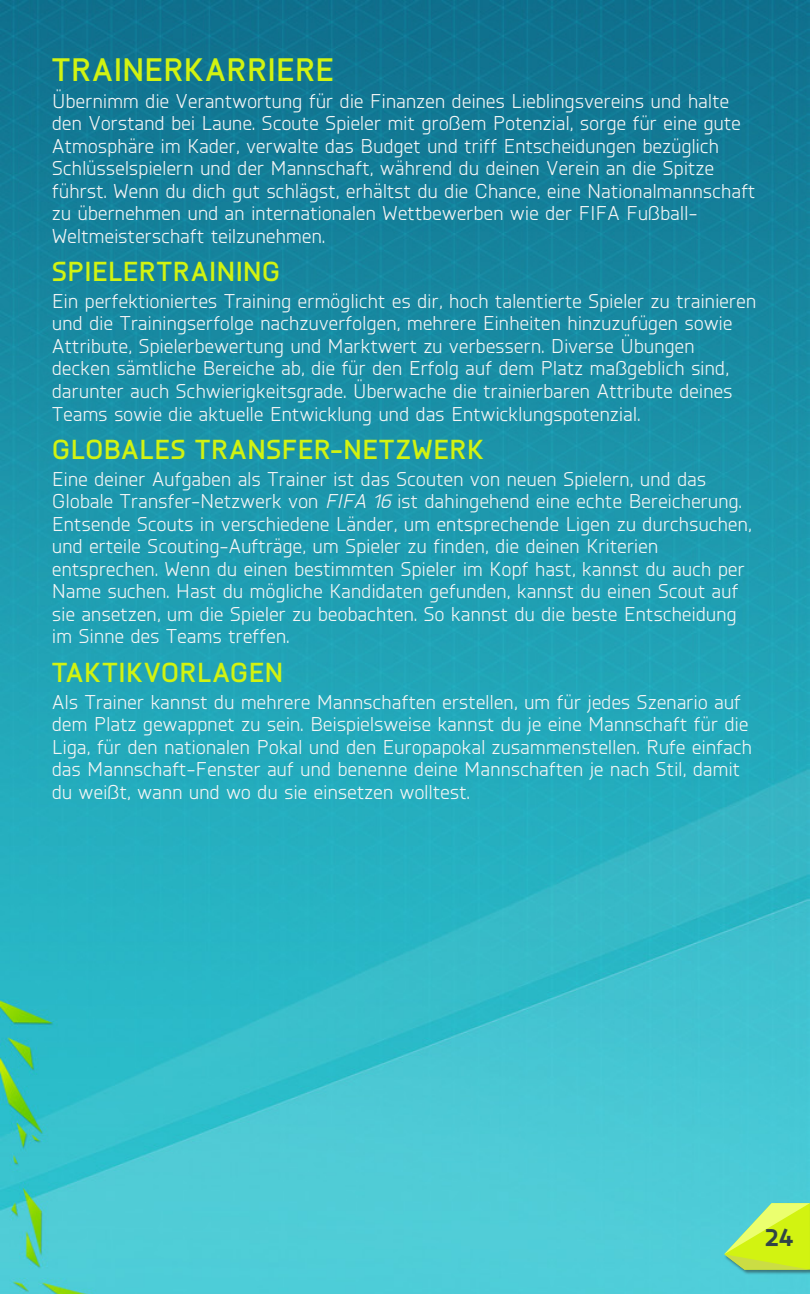
<style>
.page{position:relative;width:810px;height:1294px;background:#fff}
.page>*{position:absolute;margin:0;border:0;box-sizing:border-box;transform-origin:0 0}
.t1{font:700 32.5px "Knul";letter-spacing:.015em;color:#d2f311}
.t2{font:700 27.5px "Knul";letter-spacing:.025em;color:#d2f311}
.t3{font:800 25px "Knul";color:#304447}
.t4{font:20px/22.5px "Knul";letter-spacing:.02em;color:#f5f5f5}
.s1{font-style:italic}
</style>
<div class="page">
<img style="left:0;top:0;width:810px;height:1294px">
<div style="left:724px;top:1203px;width:86px;height:72px;background:#231f20;opacity:.5"></div>
<svg style="left:724px;top:1203px;width:86px;height:66px;background:#b5e954"></svg>
<h1 class="t1" style="left:52px;top:46px;width:283px">TRAINERKARRIERE</h1>
<p class="t4" style="left:52px;top:89px;width:705px">Übernimm die Verantwortung für die Finanzen deines Lieblingsvereins und halte den Vorstand bei Laune. Scoute Spieler mit großem Potenzial, sorge für eine gute Atmosphäre im Kader, verwalte das Budget und triff Entscheidungen bezüglich Schlüsselspielern und der Mannschaft, während du deinen Verein an die Spitze führst. Wenn du dich gut schlägst, erhältst du die Chance, eine Nationalmannschaft zu übernehmen und an internationalen Wettbewerben wie der FIFA Fußball-Weltmeisterschaft teilzunehmen.</p>
<h2 class="t2" style="left:52px;top:251px;width:230px">SPIELERTRAINING</h2>
<p class="t4" style="left:52px;top:289px;width:705px">Ein perfektioniertes Training ermöglicht es dir, hoch talentierte Spieler zu trainieren und die Trainingserfolge nachzuverfolgen, mehrere Einheiten hinzuzufügen sowie Attribute, Spielerbewertung und Marktwert zu verbessern. Diverse Übungen decken sämtliche Bereiche ab, die für den Erfolg auf dem Platz maßgeblich sind, darunter auch Schwierigkeitsgrade. Überwache die trainierbaren Attribute deines Teams sowie die aktuelle Entwicklung und das Entwicklungspotenzial.</p>
<h2 class="t2" style="left:52px;top:429px;width:433px">GLOBALES TRANSFER-NETZWERK</h2>
<p class="t4" style="left:52px;top:467px;width:701px">Eine deiner Aufgaben als Trainer ist das Scouten von neuen Spielern, und das Globale Transfer-Netzwerk von <span class="s1">FIFA 16</span> ist dahingehend eine echte Bereicherung.<br>Entsende Scouts in verschiedene Länder, um entsprechende Ligen zu durchsuchen, und erteile Scouting-Aufträge, um Spieler zu finden, die deinen Kriterien entsprechen. Wenn du einen bestimmten Spieler im Kopf hast, kannst du auch per Name suchen. Hast du mögliche Kandidaten gefunden, kannst du einen Scout auf sie ansetzen, um die Spieler zu beobachten. So kannst du die beste Entscheidung im Sinne des Teams treffen.</p>
<h2 class="t2" style="left:52px;top:652px;width:233px">TAKTIKVORLAGEN</h2>
<p class="t4" style="left:52px;top:689px;width:701px">Als Trainer kannst du mehrere Mannschaften erstellen, um für jedes Szenario auf dem Platz gewappnet zu sein. Beispielsweise kannst du je eine Mannschaft für die Liga, für den nationalen Pokal und den Europapokal zusammenstellen. Rufe einfach das Mannschaft-Fenster auf und benenne deine Mannschaften je nach Stil, damit du weißt, wann und wo du sie einsetzen wolltest.</p>
<p class="t3" style="left:766px;top:1218px;width:29px">24</p>
</div>
